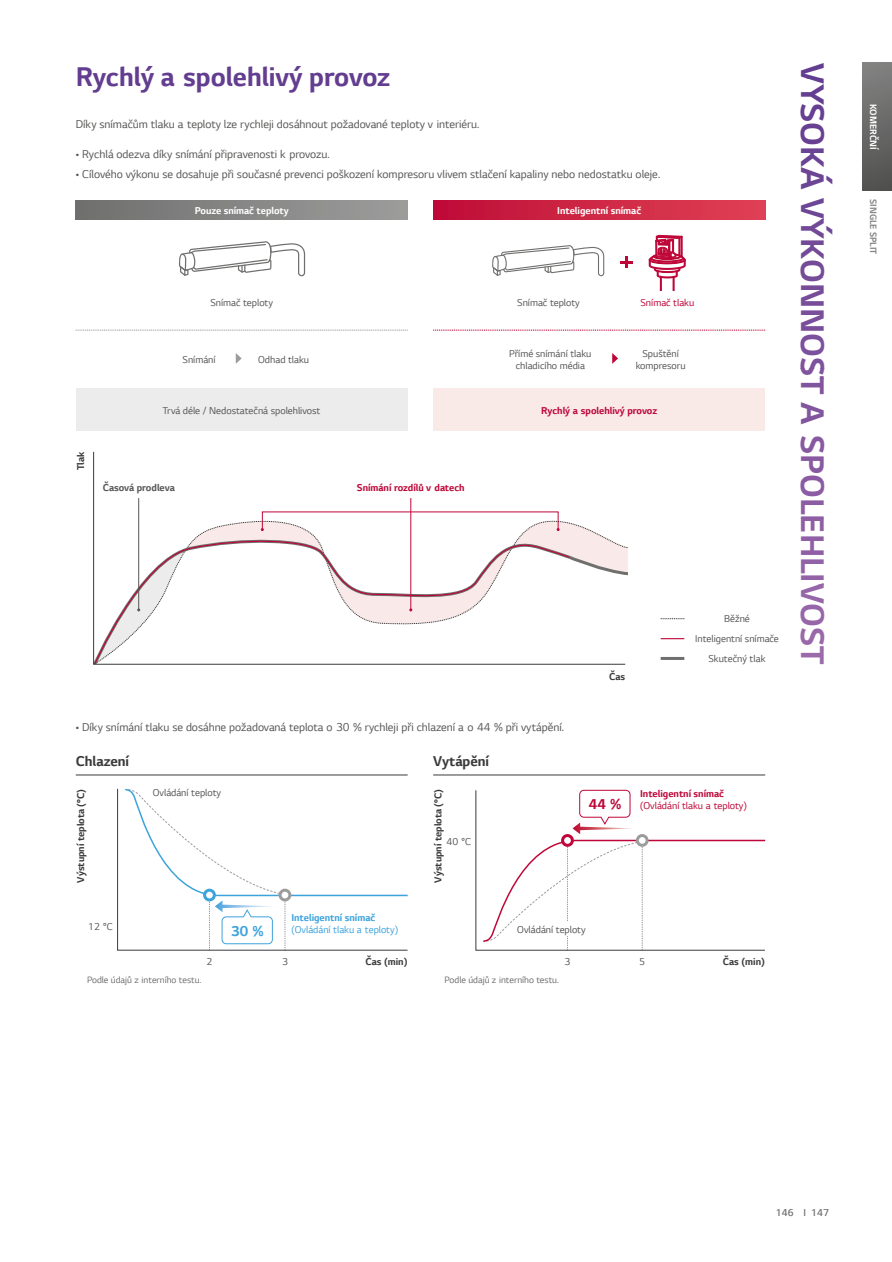
<style>
.page{position:relative;width:892px;height:1262px;background:#fff}
.page>*{position:absolute;margin:0;border:0;box-sizing:border-box;transform-origin:0 0}
.t1{font:700 34.5px "LG Smart";color:#633d90}
.t2{font:700 28.5px "LG Smart";color:#633d90}
.t3{font:700 15px "LG Smart";color:#3c3b3b}
.t4{font:700 15px "LG Smart";color:#3da3dc}
.t5{font:700 15px "LG Smart";color:#be0738}
.t6{font:12px "LG Smart";color:#575756}
.t7{font:10.5px/12px "LG Smart";color:#575756;text-align:center}
.t8{font:700 10.5px "LG Smart";color:#be0738}
.t9{font:700 10.5px "LG Smart";color:#3c3b3b}
.t10{font:700 10.5px "LG Smart";color:#fff}
.t11{font:10.5px "LG Smart";color:#be0738}
.t12{font:10.5px "LG Smart";color:#3da3dc}
.t13{font:700 10.5px "LG Smart";color:#3da3dc}
.t14{font:700 10.5px "LG Smart";color:#575756}
.t15{font:300 10.5px "LG Smart";color:#6f6f6e}
.t16{font:9.75px "LG Smart";color:#6f6f6e}
.t17{font:700 9.75px "LG Smart";color:#878787;scale:.96 1}
.t18{font:700 9.75px "LG Smart";color:#fff;scale:.96 1}
.s1{color:#633e91}
.s2{color:#654092}
.s3{color:#674092}
.s4{color:#694394}
.s5{color:#6c4494}
.s6{color:#6e4696}
.s7{color:#714796}
.s8{color:#734a97}
.s9{color:#754b98}
.s10{color:#774c99}
.s11{color:#794e9a}
.s12{color:#7b509c}
.s13{color:#7e529d}
.s14{color:#7f539d}
.s15{color:#82569f}
.s16{color:#8659a0}
.s17{color:#885aa1}
.s18{color:#8a5ba2}
.s19{color:#8c5da3}
.s20{color:#8e5ea4}
.s21{color:#8f60a5}
.s22{color:#9262a6}
.s23{color:#9363a6}
.s24{color:#9464a7}
.s25{color:#9666a8}
.s26{color:#9968a9}
.s27{color:#9a6aaa}
</style>
<div class="page">
<svg style="left:179px;top:241px;width:126px;height:35px"></svg>
<svg style="left:76px;top:330px;width:331px;height:1px"></svg>
<svg style="left:492px;top:245px;width:112px;height:31px"></svg>
<svg style="left:649px;top:234px;width:36px;height:57px"></svg>
<svg style="left:620px;top:256px;width:13px;height:12px"></svg>
<svg style="left:433px;top:330px;width:331px;height:1px"></svg>
<div style="left:433px;top:388px;width:331px;height:42px;background:#f9e9e7"></div>
<svg style="left:612px;top:353px;width:6px;height:11px"></svg>
<div style="left:76px;top:388px;width:331px;height:42px;background:#ececec"></div>
<svg style="left:236px;top:353px;width:5px;height:11px"></svg>
<svg style="left:117px;top:788px;width:7px;height:162px"></svg>
<hr style="left:76px;top:774px;width:331px;height:1px;background:#3c3b3b">
<svg style="left:475px;top:790px;width:6px;height:160px"></svg>
<svg style="left:124px;top:788px;width:284px;height:162px"></svg>
<svg style="left:481px;top:789px;width:285px;height:161px"></svg>
<hr style="left:433px;top:774px;width:331px;height:1px;background:#3c3b3b">
<svg style="left:93px;top:451px;width:532px;height:214px"></svg>
<hr style="left:138px;top:498px;width:1px;height:111px;background:#575756">
<hr style="left:410px;top:498px;width:1px;height:111px;background:#be0738">
<svg style="left:93px;top:514px;width:535px;height:150px"></svg>
<svg style="left:660px;top:618px;width:24px;height:1px"></svg>
<svg style="left:660px;top:638px;width:24px;height:1px"></svg>
<hr style="left:660px;top:656px;width:24px;height:3px;background:#6f6f6e">
<div style="left:76px;top:200px;width:331px;height:19px;background:linear-gradient(to right,#6f6f6e,#9d9d9c)"></div>
<div style="left:433px;top:200px;width:331px;height:19px;background:linear-gradient(to right,#be0d37,#df4254)"></div>
<div style="left:862px;top:63px;width:29px;height:127px;background:linear-gradient(to bottom,#828282,#515150)"></div>
<h2 class="t2" style="left:76px;top:65px;width:316px">Rychlý a spolehlivý provoz</h2>
<p class="t6" style="left:76px;top:119px;width:405px">Díky snímačům tlaku a teploty lze rychleji dosáhnout požadované teploty v interiéru.</p>
<p class="t6" style="left:76px;top:149px;width:255px">• Rychlá odezva díky snímání připravenosti k provozu.</p>
<p class="t6" style="left:76px;top:169px;width:585px">• Cílového výkonu se dosahuje při současné prevenci poškození kompresoru vlivem stlačení kapaliny nebo nedostatku oleje.</p>
<p class="t10" style="left:195px;top:206px;width:95px">Pouze snímač teploty</p>
<p class="t10" style="left:557px;top:206px;width:85px">Inteligentní snímač</p>
<p class="t7" style="left:210px;top:298px;width:64px">Snímač teploty</p>
<p class="t7" style="left:517px;top:298px;width:64px">Snímač teploty</p>
<p class="t11" style="left:640px;top:298px;width:55px">Snímač tlaku</p>
<p class="t9" style="left:77px;top:470px;width:20px;rotate:-90deg">Tlak</p>
<p class="t7" style="left:182px;top:354px;width:35px">Snímání</p>
<p class="t7" style="left:258px;top:354px;width:52px">Odhad tlaku</p>
<p class="t7" style="left:163px;top:405px;width:159px">Trvá déle / Nedostatečná spolehlivost</p>
<p class="t14" style="left:103px;top:483px;width:74px">Časová prodleva</p>
<p class="t8" style="left:357px;top:483px;width:109px">Snímání rozdílů v datech</p>
<p class="t7" style="left:509px;top:348px;width:84px">Přímé snímání tlaku chladicího média</p>
<p class="t7" style="left:635px;top:348px;width:51px">Spuštění kompresoru</p>
<p class="t8" style="left:541px;top:406px;width:117px">Rychlý a spolehlivý provoz</p>
<p class="t6" style="left:76px;top:722px;width:489px">• Díky snímání tlaku se dosáhne požadovaná teplota o 30 % rychleji při chlazení a o 44 % při vytápění.</p>
<p class="t3" style="left:76px;top:755px;width:55px">Chlazení</p>
<p class="t3" style="left:433px;top:755px;width:57px">Vytápění</p>
<p class="t9" style="left:608px;top:672px;width:18px">Čas</p>
<p class="t7" style="left:694px;top:610px;width:85px;line-height:19.8px">Běžné<br>Inteligentní snímače<br>Skutečný tlak</p>
<p class="t9" style="left:77px;top:882px;width:95px;rotate:-90deg">Výstupní teplota (°C)</p>
<p class="t7" style="left:153px;top:788px;width:70px">Ovládání teploty</p>
<p class="t7" style="left:88px;top:921px;width:26px">12 °C</p>
<p class="t4" style="left:231px;top:924px;width:33px">30 %</p>
<p class="t13" style="left:291px;top:912px;width:85px">Inteligentní snímač</p>
<p class="t12" style="left:291px;top:924px;width:108px">(Ovládání tlaku a teploty)</p>
<p class="t7" style="left:206px;top:956px;width:7px">2</p>
<p class="t7" style="left:282px;top:956px;width:7px">3</p>
<p class="t9" style="left:365px;top:957px;width:44px">Čas (min)</p>
<p class="t9" style="left:434px;top:882px;width:95px;rotate:-90deg">Výstupní teplota (°C)</p>
<p class="t5" style="left:588px;top:798px;width:33px">44 %</p>
<p class="t7" style="left:446px;top:836px;width:26px">40 °C</p>
<p class="t8" style="left:639px;top:789px;width:85px">Inteligentní snímač</p>
<p class="t11" style="left:639px;top:801px;width:108px">(Ovládání tlaku a teploty)</p>
<p class="t7" style="left:517px;top:924px;width:70px">Ovládání teploty</p>
<p class="t7" style="left:564px;top:956px;width:7px">3</p>
<p class="t7" style="left:639px;top:956px;width:7px">5</p>
<p class="t9" style="left:722px;top:957px;width:44px">Čas (min)</p>
<p class="t16" style="left:87px;top:976px;width:116px">Podle údajů z interního testu.</p>
<p class="t16" style="left:444px;top:976px;width:116px">Podle údajů z interního testu.</p>
<h1 class="t1" style="left:825px;top:63px;width:602px;rotate:90deg">V<span class="s1">Y</span><span class="s2">S</span><span class="s3">O</span><span class="s4">K</span><span class="s5">Á</span> <span class="s6">V</span><span class="s7">Ý</span><span class="s8">K</span><span class="s9">O</span><span class="s10">N</span><span class="s11">N</span><span class="s12">O</span><span class="s13">S</span><span class="s14">T</span> <span class="s15">A</span> <span class="s16">S</span><span class="s17">P</span><span class="s18">O</span><span class="s19">L</span><span class="s20">E</span><span class="s21">H</span><span class="s22">L</span><span class="s23">I</span><span class="s24">V</span><span class="s25">O</span><span class="s26">S</span><span class="s27">T</span></h1>
<p class="t18" style="left:876px;top:104px;width:49px;rotate:90deg">KOMERČNÍ</p>
<p class="t17" style="left:876px;top:199px;width:59px;rotate:90deg">SINGLE SPLIT</p>
<p class="t15" style="left:775px;top:1208px;width:55px">146 I 147</p>
</div>
